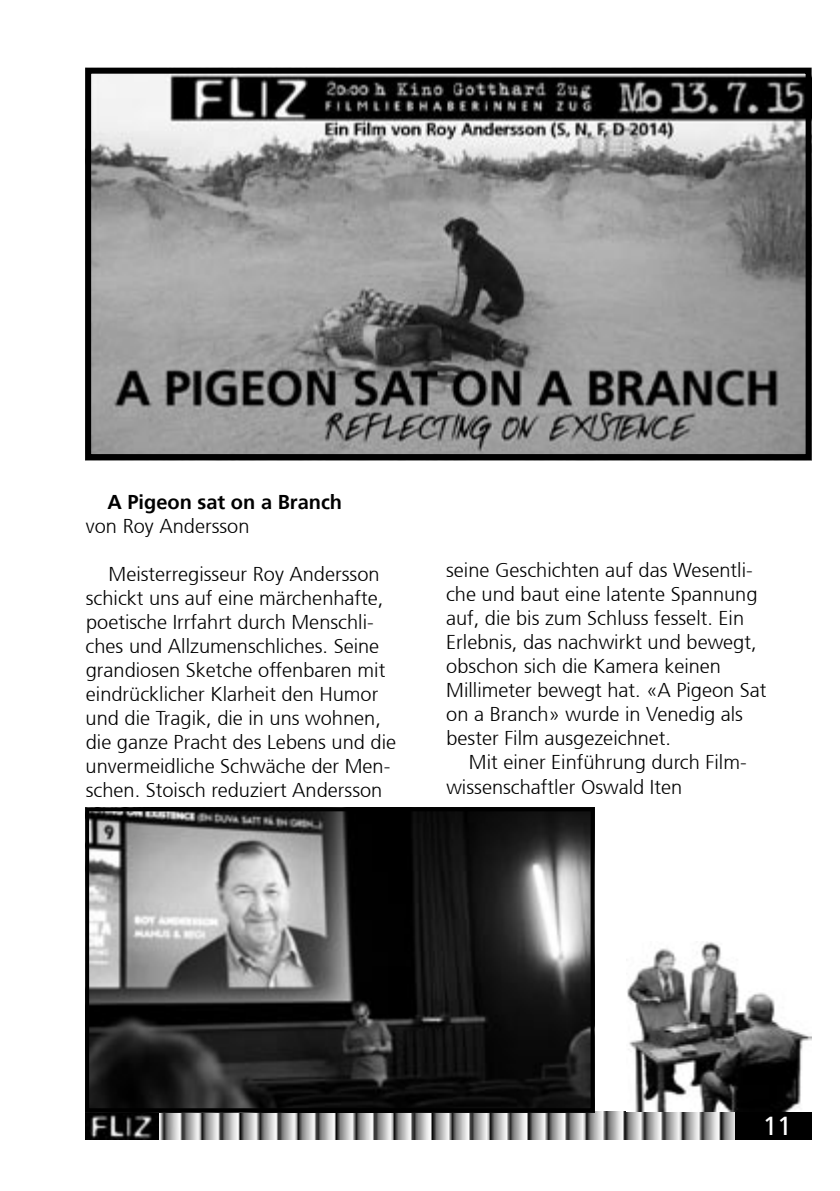
<style>
.page{position:relative;width:840px;height:1191px;background:#fff}
.page>*{position:absolute;margin:0;border:0;box-sizing:border-box;transform-origin:0 0}
.t1{font:26px "Frutiger";color:#fff}
.t2{font:300 20px/24px "Frutiger";color:#000}
.t3{font:700 20px "Frutiger";color:#000}
</style>
<div class="page">
<img style="left:159px;top:1112px;width:575px;height:28px">
<div style="left:734px;top:1112px;width:77px;height:28px;background:#000"></div>
<img style="left:85px;top:1112px;width:74px;height:28px">
<img style="left:627px;top:942px;width:183px;height:169px">
<img style="left:92px;top:75px;width:712px;height:378px">
<div style="left:85px;top:68px;width:726px;height:392px;border:6px solid #000"></div>
<img style="left:90px;top:812px;width:499px;height:295px">
<div style="left:85px;top:807px;width:509px;height:305px;border:4px solid #000"></div>
<p class="t3" style="left:107px;top:490px;width:236px">A Pigeon sat on a Branch</p>
<p class="t2" style="left:86px;top:515px;width:165px">von Roy Andersson</p>
<p class="t2" style="left:86px;top:563px;width:312px;text-indent:23px">Meisterregisseur Roy Andersson schickt uns auf eine märchenhafte, poetische Irrfahrt durch Menschli&shy;ches und Allzumenschliches. Seine grandiosen Sketche offenbaren mit eindrücklicher Klarheit den Humor und die Tragik, die in uns wohnen, die ganze Pracht des Lebens und die unvermeidliche Schwäche der Men&shy;schen. Stoisch reduziert Andersson</p>
<p class="t2" style="left:446px;top:559px;width:322px">seine Geschichten auf das Wesentli&shy;che und baut eine latente Spannung auf, die bis zum Schluss fesselt. Ein Erlebnis, das nachwirkt und bewegt, obschon sich die Kamera keinen Millimeter bewegt hat. «A Pigeon Sat on a Branch» wurde in Venedig als bester Film ausgezeichnet.</p>
<p class="t2" style="left:446px;top:751px;width:301px;text-indent:22px">Mit einer Einführung durch Film&shy;wissenschaftler Oswald Iten</p>
<h1 class="t1" style="left:762px;top:1110px;width:30px">11</h1>
</div>
